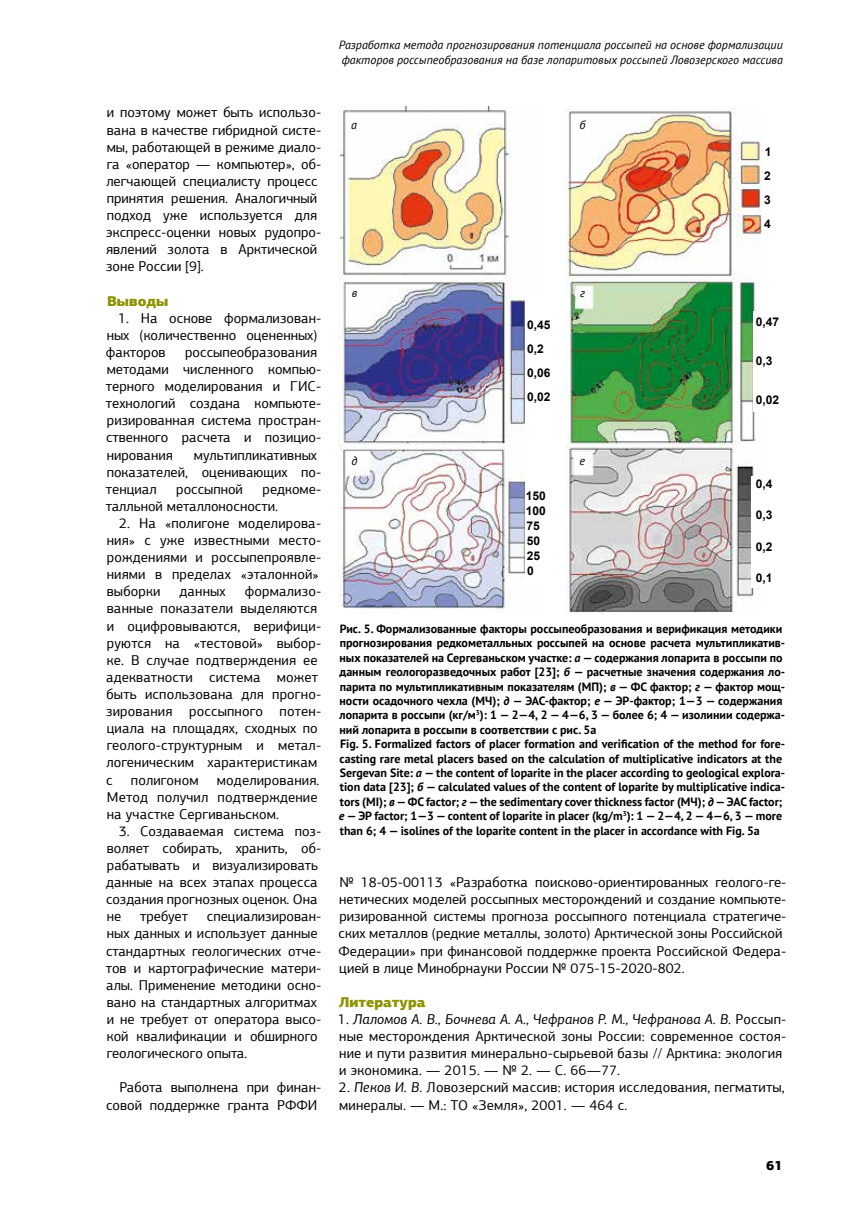
<style>
.page{position:relative;width:868px;height:1208px;background:#fff}
.page>*{position:absolute;margin:0;border:0;box-sizing:border-box;transform-origin:0 0}
.t1{font:14.25px/17.1px "PF Agora Sans Pro";color:#000}
.t2{font:900 14.25px "PF Agora Sans Pro";color:#8d9300}
.t3{font:900 13.5px "PF Agora Sans Pro";color:#000}
.t4{font:700 12px/14.4px "PT Sans";color:#000}
.t5{font:italic 12px/14.4px "PT Sans";color:#000}
.t6{font:700 12px/24px "Arial";color:#000}
.s1{font-style:italic}
</style>
<div class="page">
<img style="left:565px;top:106px;width:196px;height:507px">
<div style="left:753px;top:311px;width:28px;height:101px;background:#fff"></div>
<div style="left:751px;top:476px;width:28px;height:112px;background:#fff"></div>
<img style="left:338px;top:106px;width:187px;height:503px">
<p class="t1" style="left:106px;top:104px;width:216px">и поэтому может быть использо&shy;вана в качестве гибридной систе&shy;мы, работающей в режиме диало&shy;га «оператор — компьютер», об&shy;легчающей специалисту процесс принятия решения. Аналогичный подход уже используется для экспресс-оценки новых рудопро&shy;явлений золота в Арктической зоне России [9].</p>
<p class="t2" style="left:107px;top:291px;width:63px">Выводы</p>
<p class="t1" style="left:106px;top:309px;width:217px;text-indent:12px">1. На основе формализован&shy;ных (количественно оцененных) факторов</p>
<p class="t1" style="left:106px;top:343px;width:217px;text-indent:79px">россыпеобразования методами численного компью&shy;терного моделирования и ГИС&shy;технологий создана компьюте&shy;ризированная система простран&shy;ственного расчета и позицио&shy;нирования</p>
<p class="t1" style="left:106px;top:446px;width:217px;text-indent:88px">мультипликативных показателей, оценивающих по&shy;тенциал</p>
<p class="t1" style="left:176px;top:480px;width:68px">россыпной</p>
<p class="t1" style="left:106px;top:480px;width:217px;text-indent:157px">редкоме&shy;талльной металлоносности.</p>
<p class="t1" style="left:107px;top:514px;width:216px;text-indent:12px">2. На «полигоне моделирова&shy;ния» с уже известными место&shy;рождениями и россыпепроявле&shy;ниями в пределах «эталонной» выборки</p>
<p class="t1" style="left:106px;top:583px;width:217px;text-indent:139px">формализо&shy;ванные показатели выделяются и оцифровываются, верифици&shy;руются на «тестовой» выбор&shy;ке. В случае подтверждения ее адекватности система может быть использована для прогно&shy;зирования россыпного потен&shy;циала на площадях, сходных по геолого-структурным и метал&shy;логеническим характеристикам с</p>
<p class="t1" style="left:179px;top:583px;width:48px">данных</p>
<p class="t1" style="left:107px;top:771px;width:214px;text-indent:110px">моделирования.<br>Метод получил подтверждение на участке Сергиваньском.</p>
<p class="t1" style="left:106px;top:822px;width:217px;text-indent:13px">3. Создаваемая система поз&shy;воляет собирать, хранить, об&shy;рабатывать и визуализировать данные на всех этапах процесса создания прогнозных оценок. Она не</p>
<p class="t1" style="left:131px;top:771px;width:69px">полигоном</p>
<p class="t1" style="left:140px;top:908px;width:49px">требует</p>
<p class="t1" style="left:106px;top:908px;width:217px;text-indent:101px">специализирован&shy;ных данных и использует данные стандартных геологических отче&shy;тов и картографические матери&shy;алы. Применение методики осно&shy;вано на стандартных алгоритмах и не требует от оператора высо&shy;кой квалификации и обширного геологического опыта.</p>
<p class="t1" style="left:106px;top:1079px;width:217px;text-align:right">Работа выполнена при финан&shy;совой поддержке гранта РФФИ</p>
<p class="t5" style="left:339px;top:38px;width:445px">Разработка метода прогнозирования потенциала россыпей на основе формализации факторов россыпеобразования на базе лопаритовых россыпей Ловозерского массива</p>
<p class="t5" style="left:351px;top:117px;width:7px">а</p>
<p class="t5" style="left:351px;top:285px;width:7px">в</p>
<p class="t5" style="left:579px;top:117px;width:7px">б</p>
<p class="t6" style="left:527px;top:313px;width:25px">0,45<br>0,2<br>0,06<br>0,02</p>
<p class="t5" style="left:580px;top:285px;width:6px">г</p>
<p class="t5" style="left:351px;top:453px;width:7px">д</p>
<p class="t5" style="left:579px;top:453px;width:7px">е</p>
<p class="t6" style="left:525px;top:488px;width:22px;line-height:15px">150<br>100<br>75<br>50<br>25<br>0</p>
<p class="t6" style="left:764px;top:140px;width:9px;text-align:justify">1<br>2<br>3<br>4</p>
<p class="t6" style="left:755px;top:310px;width:25px">0,47</p>
<p class="t6" style="left:755px;top:349px;width:18px">0,3</p>
<p class="t6" style="left:755px;top:388px;width:25px">0,02</p>
<p class="t6" style="left:755px;top:471px;width:18px">0,4</p>
<p class="t6" style="left:755px;top:503px;width:18px">0,3</p>
<p class="t6" style="left:755px;top:534px;width:18px">0,2</p>
<p class="t6" style="left:755px;top:566px;width:18px">0,1</p>
<p class="t4" style="left:339px;top:621px;width:448px">Рис. 5. Формализованные факторы россыпеобразования и верификация методики прогнозирования редкометалльных россыпей на основе расчета мультипликатив&shy;ных показателей на Сергеваньском участке: <span class="s1">а</span> — содержания лопарита в россыпи по данным геологоразведочных работ [23]; <span class="s1">б</span> — расчетные значения содержания ло&shy;парита по мультипликативным показателям (МП); <span class="s1">в</span> — ФС фактор; <span class="s1">г</span> — фактор мощ&shy;ности осадочного чехла (МЧ); <span class="s1">д</span> — ЭАС-фактор; <span class="s1">е</span> — ЭР-фактор; 1—3 — содержания лопарита в россыпи (кг/м<sup>3</sup>): 1 — 2—4, 2 — 4—6, 3 — более 6; 4 — изолинии содержа&shy;ний лопарита в россыпи в соответствии с рис. 5а<br>Fig. 5. Formalized factors of placer formation and verification of the method for fore&shy;casting rare metal placers based on the calculation of multiplicative indicators at the Sergevan Site: <span class="s1">a</span> — the content of loparite in the placer according to geological explora&shy;tion data [23]; <span class="s1">б</span> — calculated values of the content of loparite by multiplicative indica&shy;tors (MI); <span class="s1">в</span> — ФС factor; <span class="s1">г</span> — the sedimentary cover thickness factor (МЧ); <span class="s1">д</span> — ЭАС factor; <span class="s1">е</span> — ЭР factor; 1—3 — content of loparite in placer (kg/m<sup>3</sup>): 1 — 2—4, 2 — 4—6, 3 — more than 6; 4 — isolines of the loparite content in the placer in accordance with Fig. 5a</p>
<p class="t1" style="left:338px;top:873px;width:449px">№ 18-05-00113 «Разработка поисково-ориентированных геолого-ге&shy;нетических моделей россыпных месторождений и создание компьюте&shy;ризированной системы прогноза россыпного потенциала стратегиче&shy;ских металлов (редкие металлы, золото) Арктической зоны Российской Федерации» при финансовой поддержке проекта Российской Федера&shy;цией в лице Минобрнауки России № 075-15-2020-802.</p>
<p class="t2" style="left:339px;top:992px;width:88px">Литература</p>
<p class="t1" style="left:338px;top:1010px;width:450px">1. <span class="s1">Лаломов А. В., Бочнева А. А., Чефранов Р. М., Чефранова А. В.</span> Россып&shy;ные месторождения Арктической зоны России: современное состоя&shy;ние и пути развития минерально-сырьевой базы // Арктика: экология и экономика. — 2015. — № 2. — С. 66—77.</p>
<p class="t1" style="left:339px;top:1079px;width:447px">2. <span class="s1">Пеков И. В.</span> Ловозерский массив: история исследования, пегматиты, минералы. — М.: ТО «Земля», 2001. — 464 с.</p>
<p class="t3" style="left:766px;top:1156px;width:18px">61</p>
</div>
